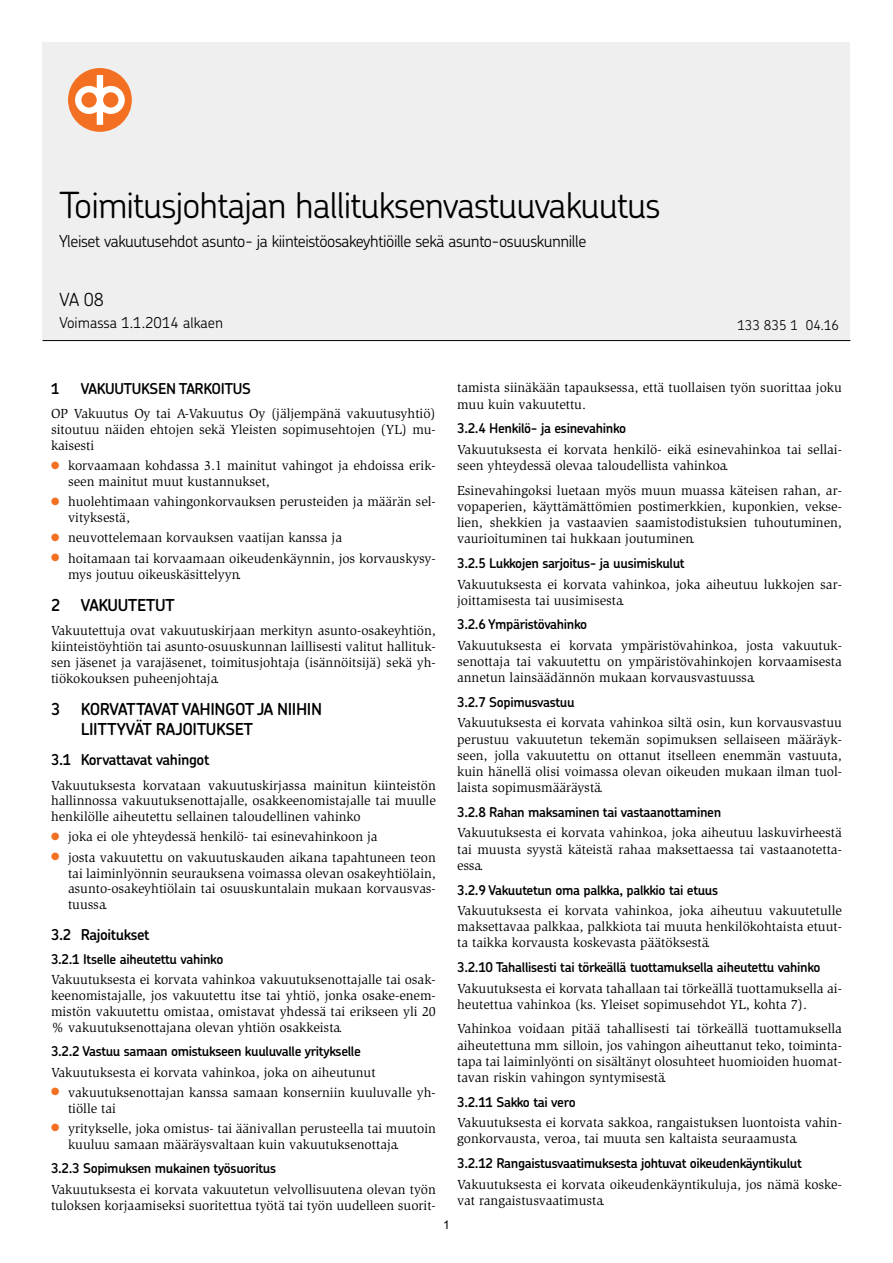
<style>
.page{position:relative;width:893px;height:1263px;background:#fff}
.page>*{position:absolute;margin:0;border:0;box-sizing:border-box;transform-origin:0 0}
.t1{font:300 36px "Chevin Std";letter-spacing:-.025em;color:#000}
.t2{font:300 18px "Chevin Std";color:#000}
.t3{font:300 16.5px "Chevin Std";letter-spacing:-.025em;color:#000}
.t4{font:600 16.5px/19.5px "Chevin Std";letter-spacing:-.025em;color:#000}
.t5{font:600 15px "Chevin Std";letter-spacing:-.025em;color:#000}
.t6{font:300 15px "Chevin Std";color:#000}
.t7{font:13.5px/16.2px "Slimbach Std";color:#000}
.t8{font:600 13.5px "Chevin Std";letter-spacing:-.025em;color:#000}
.t9{font:300 13.5px "Chevin Std";color:#000}
.t10{font:12px "Arial";color:#000}
.s1{color:#f36f21}
</style>
<div class="page">
<div style="left:43px;top:43px;width:807px;height:297px;background:#efeff0"></div>
<hr style="left:43px;top:340px;width:807px;height:1px;background:#000">
<div style="left:68px;top:68px;width:64px;height:64px;background:#f36f21;border-radius:50%"></div>
<svg style="left:75px;top:75px;width:50px;height:50px"></svg>
<h1 class="t1" style="left:60px;top:181px;width:603px">Toimitusjohtajan hallituksenvastuuvakuutus</h1>
<p class="t3" style="left:60px;top:230px;width:528px">Yleiset vakuutusehdot asunto- ja kiinteistöosakeyhtiöille sekä asunto-osuuskunnille</p>
<h2 class="t2" style="left:60px;top:287px;width:46px">VA 08</h2>
<p class="t6" style="left:60px;top:313px;width:165px">Voimassa 1.1.2014 alkaen</p>
<p class="t9" style="left:737px;top:316px;width:103px">133 835 1 04.16</p>
<p class="t5" style="left:51px;top:379px;width:10px">1</p>
<p class="t5" style="left:81px;top:379px;width:172px">VAKUUTUKSEN TARKOITUS</p>
<p class="t7" style="left:51px;top:406px;width:386px;text-align:justify">OP Vakuutus Oy tai A-Vakuutus Oy (jäljempänä vakuutusyhtiö) sitoutuu näiden ehtojen sekä Yleisten sopimusehtojen (YL) mu&shy;kaisesti</p>
<p class="t7" style="left:68px;top:458px;width:369px;text-indent:-17px"><span class="s1">●</span> korvaamaan kohdassa 3.1 mainitut vahingot ja ehdoissa erik&shy;seen mainitut muut kustannukset,</p>
<p class="t7" style="left:68px;top:494px;width:369px;text-indent:-17px"><span class="s1">●</span> huolehtimaan vahingonkorvauksen perusteiden ja määrän sel&shy;vityksestä,</p>
<p class="t7" style="left:51px;top:530px;width:293px"><span class="s1">●</span> neuvottelemaan korvauksen vaatijan kanssa ja</p>
<p class="t7" style="left:68px;top:550px;width:369px;text-indent:-17px"><span class="s1">●</span> hoitamaan tai korvaamaan oikeudenkäynnin, jos korvauskysy&shy;mys joutuu oikeuskäsittelyyn.</p>
<p class="t4" style="left:51px;top:595px;width:125px">2 VAKUUTETUT</p>
<p class="t7" style="left:51px;top:623px;width:386px;text-align:justify">Vakuutettuja ovat vakuutuskirjaan merkityn asunto-osakeyhtiön, kiinteistöyhtiön tai asunto-osuuskunnan laillisesti valitut hallituk&shy;sen jäsenet ja varajäsenet, toimitusjohtaja (isännöitsijä) sekä yh&shy;tiökokouksen puheenjohtaja.</p>
<p class="t4" style="left:81px;top:699px;width:243px;text-indent:-30px">3 KORVATTAVAT VAHINGOT JA NIIHIN<br>LIITTYVÄT RAJOITUKSET</p>
<p class="t5" style="left:51px;top:750px;width:160px">3.1 Korvattavat vahingot</p>
<p class="t7" style="left:51px;top:777px;width:386px;text-align:justify">Vakuutuksesta korvataan vakuutuskirjassa mainitun kiinteistön hallinnossa vakuutuksenottajalle, osakkeenomistajalle tai muulle henkilölle aiheutettu sellainen taloudellinen vahinko</p>
<p class="t7" style="left:51px;top:829px;width:328px"><span class="s1">●</span> joka ei ole yhteydessä henkilö- tai esinevahinkoon ja</p>
<p class="t7" style="left:68px;top:849px;width:369px;text-align:justify;text-indent:-17px"><span class="s1">●</span> josta vakuutettu on vakuutuskauden aikana tapahtuneen teon tai laiminlyönnin seurauksena voimassa olevan osakeyhtiölain, asunto-osakeyhtiölain tai osuuskuntalain mukaan korvausvas&shy;tuussa.</p>
<p class="t5" style="left:51px;top:924px;width:100px">3.2 Rajoitukset</p>
<p class="t8" style="left:51px;top:950px;width:174px">3.2.1 Itselle aiheutettu vahinko</p>
<p class="t7" style="left:51px;top:972px;width:386px;text-align:justify">Vakuutuksesta ei korvata vahinkoa vakuutuksenottajalle tai osak&shy;keenomistajalle, jos vakuutettu itse tai yhtiö, jonka osake-enem&shy;mistön vakuutettu omistaa, omistavat yhdessä tai erikseen yli 20 % vakuutuksenottajana olevan yhtiön osakkeista.</p>
<p class="t8" style="left:51px;top:1043px;width:311px">3.2.2 Vastuu samaan omistukseen kuuluvalle yritykselle</p>
<p class="t7" style="left:51px;top:1064px;width:326px">Vakuutuksesta ei korvata vahinkoa, joka on aiheutunut</p>
<p class="t7" style="left:68px;top:1084px;width:369px;text-indent:-17px"><span class="s1">●</span> vakuutuksenottajan kanssa samaan konserniin kuuluvalle yh&shy;tiölle tai</p>
<p class="t7" style="left:68px;top:1120px;width:369px;text-indent:-17px"><span class="s1">●</span> yritykselle, joka omistus- tai äänivallan perusteella tai muutoin kuuluu samaan määräysvaltaan kuin vakuutuksenottaja.</p>
<p class="t8" style="left:51px;top:1159px;width:227px">3.2.3 Sopimuksen mukainen työsuoritus</p>
<p class="t7" style="left:51px;top:1181px;width:386px">Vakuutuksesta ei korvata vakuutetun velvollisuutena olevan työn tuloksen korjaamiseksi suoritettua työtä tai työn uudelleen suorit-</p>
<p class="t10" style="left:443px;top:1217px;width:8px">1</p>
<p class="t7" style="left:457px;top:380px;width:386px">tamista siinäkään tapauksessa, että tuollaisen työn suorittaa joku muu kuin vakuutettu.</p>
<p class="t8" style="left:457px;top:419px;width:170px">3.2.4 Henkilö- ja esinevahinko</p>
<p class="t7" style="left:457px;top:441px;width:386px">Vakuutuksesta ei korvata henkilö- eikä esinevahinkoa tai sellai&shy;seen yhteydessä olevaa taloudellista vahinkoa.</p>
<p class="t7" style="left:457px;top:482px;width:386px;text-align:justify">Esinevahingoksi luetaan myös muun muassa käteisen rahan, ar&shy;vopaperien, käyttämättömien postimerkkien, kuponkien, vekse&shy;lien, shekkien ja vastaavien saamistodistuksien tuhoutuminen, vaurioituminen tai hukkaan joutuminen.</p>
<p class="t8" style="left:457px;top:554px;width:229px">3.2.5 Lukkojen sarjoitus- ja uusimiskulut</p>
<p class="t7" style="left:457px;top:576px;width:386px">Vakuutuksesta ei korvata vahinkoa, joka aiheutuu lukkojen sar&shy;joittamisesta tai uusimisesta.</p>
<p class="t8" style="left:457px;top:615px;width:132px">3.2.6 Ympäristövahinko</p>
<p class="t7" style="left:457px;top:637px;width:386px;text-align:justify">Vakuutuksesta ei korvata ympäristövahinkoa, josta vakuutuk&shy;senottaja tai vakuutettu on ympäristövahinkojen korvaamisesta annetun lainsäädännön mukaan korvausvastuussa.</p>
<p class="t8" style="left:457px;top:693px;width:119px">3.2.7 Sopimusvastuu</p>
<p class="t7" style="left:457px;top:715px;width:386px;text-align:justify">Vakuutuksesta ei korvata vahinkoa siltä osin, kun korvausvastuu perustuu vakuutetun tekemän sopimuksen sellaiseen määräyk&shy;seen, jolla vakuutettu on ottanut itselleen enemmän vastuuta, kuin hänellä olisi voimassa olevan oikeuden mukaan ilman tuol&shy;laista sopimusmääräystä.</p>
<p class="t8" style="left:457px;top:803px;width:266px">3.2.8 Rahan maksaminen tai vastaanottaminen</p>
<p class="t7" style="left:457px;top:825px;width:386px;text-align:justify">Vakuutuksesta ei korvata vahinkoa, joka aiheutuu laskuvirheestä tai muusta syystä käteistä rahaa maksettaessa tai vastaanotetta&shy;essa.</p>
<p class="t8" style="left:457px;top:881px;width:263px">3.2.9 Vakuutetun oma palkka, palkkio tai etuus</p>
<p class="t7" style="left:457px;top:902px;width:386px;text-align:justify">Vakuutuksesta ei korvata vahinkoa, joka aiheutuu vakuutetulle maksettavaa palkkaa, palkkiota tai muuta henkilökohtaista etuut&shy;ta taikka korvausta koskevasta päätöksestä.</p>
<p class="t8" style="left:457px;top:958px;width:365px">3.2.10 Tahallisesti tai törkeällä tuottamuksella aiheutettu vahinko</p>
<p class="t7" style="left:457px;top:980px;width:386px">Vakuutuksesta ei korvata tahallaan tai törkeällä tuottamuksella ai&shy;heutettua vahinkoa (ks. Yleiset sopimusehdot YL, kohta 7).</p>
<p class="t7" style="left:457px;top:1021px;width:386px;text-align:justify">Vahinkoa voidaan pitää tahallisesti tai törkeällä tuottamuksella aiheutettuna mm. silloin, jos vahingon aiheuttanut teko, toiminta&shy;tapa tai laiminlyönti on sisältänyt olosuhteet huomioiden huomat&shy;tavan riskin vahingon syntymisestä.</p>
<p class="t8" style="left:457px;top:1093px;width:120px">3.2.11 Sakko tai vero</p>
<p class="t7" style="left:457px;top:1115px;width:386px">Vakuutuksesta ei korvata sakkoa, rangaistuksen luontoista vahin&shy;gonkorvausta, veroa, tai muuta sen kaltaista seuraamusta.</p>
<p class="t8" style="left:457px;top:1154px;width:346px">3.2.12 Rangaistusvaatimuksesta johtuvat oikeudenkäyntikulut</p>
<p class="t7" style="left:457px;top:1176px;width:386px">Vakuutuksesta ei korvata oikeudenkäyntikuluja, jos nämä koske&shy;vat rangaistusvaatimusta.</p>
</div>
